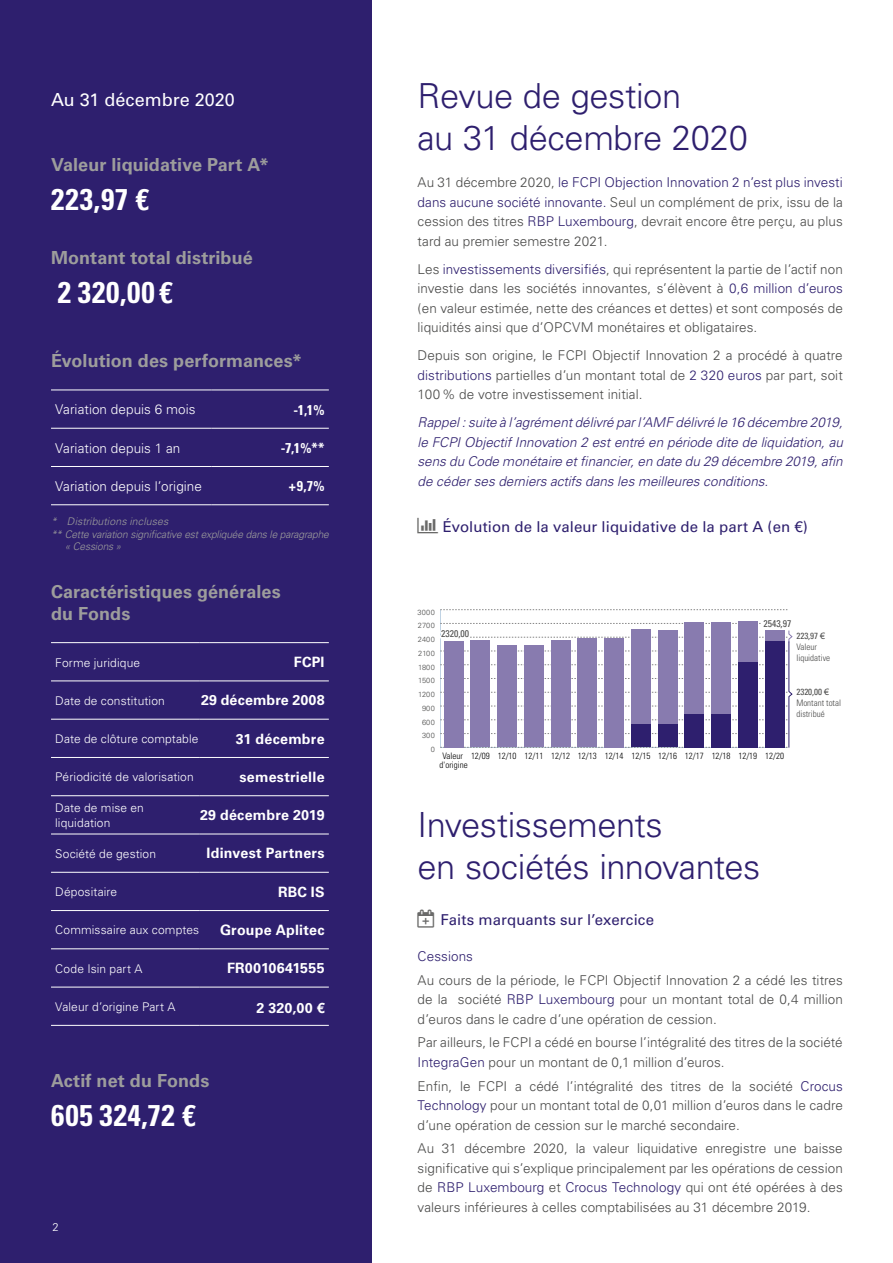
<style>
.page{position:relative;width:893px;height:1263px;background:#fff}
.page>*{position:absolute;margin:0;border:0;box-sizing:border-box;transform-origin:0 0}
.t1{font:300 34.5px/41.4px "Univers";letter-spacing:-.015em;color:#2e1f6e}
.t2{font:700 condensed 30px "Univers";letter-spacing:.035em;color:#fff}
.t3{font:700 18px/21.6px "Univers";letter-spacing:.005em;color:#9d9d9c}
.t4{font:18px "Univers";color:#fff}
.t5{font:15px "Univers";letter-spacing:.005em;color:#2e1f6e}
.t6{font:700 14.25px "Univers";letter-spacing:.015em;color:#fff}
.t7{font:700 condensed 14.25px "Univers";color:#fff}
.t8{font:300 13.5px/19.5px "Univers";letter-spacing:.005em;color:#4a4a49;text-align:justify}
.t9{font:italic 300 13.5px/19.5px "Univers";color:#2e1f6e;text-align:justify}
.t10{font:300 13.5px "Univers";letter-spacing:.005em;color:#fff}
.t11{font:300 13.5px "Univers";letter-spacing:.005em;color:#2e1f6e}
.t12{font:300 12px/14.4px "Univers";letter-spacing:.01em;color:#fff}
.t13{font:300 11.25px "Univers";color:#fff}
.t14{font:italic 300 10.5px "Univers";letter-spacing:-.01em;color:#9d9d9c}
.t15{font:italic 300 10.5px "Univers";letter-spacing:.01em;color:#9d9d9c}
.t16{font:condensed 9.75px "Univers";color:#4a4a49}
.t17{font:300 condensed 9px/9px "Univers";color:#000}
.t18{font:300 condensed 9px/10.6px "Univers";color:#4a4a49}
.t19{font:300 7.5px "Univers";letter-spacing:.02em;color:#4a4a49}
.s1{font-family:"Helvetica Neue"}
.s2{color:#2e1f6e}
.s3{font-weight:400}
.s4{font-family:"Arial";font-weight:400;font-stretch:normal}
.s5{color:#6a6a69}
</style>
<div class="page">
<svg style="left:440px;top:623px;width:321px;height:1px"></svg>
<svg style="left:440px;top:609px;width:348px;height:1px"></svg>
<div style="left:631px;top:629px;width:19px;height:95px;background:#887baf"></div>
<div style="left:685px;top:622px;width:19px;height:92px;background:#887baf"></div>
<div style="left:711px;top:623px;width:20px;height:91px;background:#887baf"></div>
<div style="left:738px;top:622px;width:19px;height:40px;background:#887baf"></div>
<svg style="left:440px;top:630px;width:353px;height:118px"></svg>
<div style="left:0;top:0;width:371px;height:1263px;background:#2e1f6e"></div>
<hr style="left:51px;top:390px;width:160px;height:1px;background:#fff">
<hr style="left:211px;top:390px;width:118px;height:1px;background:#fff">
<hr style="left:51px;top:428px;width:160px;height:1px;background:#fff">
<hr style="left:211px;top:428px;width:118px;height:1px;background:#fff">
<hr style="left:51px;top:466px;width:160px;height:1px;background:#fff">
<hr style="left:211px;top:466px;width:118px;height:1px;background:#fff">
<hr style="left:51px;top:504px;width:160px;height:1px;background:#fff">
<hr style="left:211px;top:504px;width:118px;height:1px;background:#fff">
<hr style="left:51px;top:642px;width:149px;height:1px;background:#fff">
<hr style="left:200px;top:642px;width:129px;height:1px;background:#fff">
<hr style="left:51px;top:680px;width:149px;height:1px;background:#fff">
<hr style="left:200px;top:680px;width:129px;height:1px;background:#fff">
<hr style="left:51px;top:719px;width:149px;height:1px;background:#fff">
<hr style="left:200px;top:719px;width:129px;height:1px;background:#fff">
<hr style="left:51px;top:757px;width:149px;height:1px;background:#fff">
<hr style="left:200px;top:757px;width:129px;height:1px;background:#fff">
<hr style="left:51px;top:795px;width:149px;height:1px;background:#fff">
<hr style="left:200px;top:795px;width:129px;height:1px;background:#fff">
<hr style="left:51px;top:834px;width:149px;height:1px;background:#fff">
<hr style="left:200px;top:834px;width:129px;height:1px;background:#fff">
<hr style="left:51px;top:872px;width:149px;height:1px;background:#fff">
<hr style="left:200px;top:872px;width:129px;height:1px;background:#fff">
<hr style="left:51px;top:910px;width:149px;height:1px;background:#fff">
<hr style="left:200px;top:910px;width:129px;height:1px;background:#fff">
<hr style="left:51px;top:948px;width:149px;height:1px;background:#fff">
<hr style="left:200px;top:948px;width:129px;height:1px;background:#fff">
<hr style="left:51px;top:987px;width:149px;height:1px;background:#fff">
<hr style="left:200px;top:987px;width:129px;height:1px;background:#fff">
<hr style="left:51px;top:1025px;width:149px;height:1px;background:#fff">
<hr style="left:200px;top:1025px;width:129px;height:1px;background:#fff">
<h3 class="t4" style="left:51px;top:89px;width:185px">Au 31 décembre 2020</h3>
<h3 class="t3" style="left:51px;top:154px;width:220px">Valeur liquidative Part A*</h3>
<h2 class="t2" style="left:51px;top:181px;width:100px">223,97 <span class="s1">€</span></h2>
<h3 class="t3" style="left:51px;top:247px;width:203px">Montant total distribué</h3>
<h2 class="t2" style="left:58px;top:274px;width:117px">2 320,00<span class="s1">€</span></h2>
<h3 class="t3" style="left:51px;top:350px;width:253px">Évolution des performances*</h3>
<p class="t10" style="left:55px;top:401px;width:142px">Variation depuis 6 mois</p>
<p class="t7" style="left:293px;top:401px;width:33px">-1,1%</p>
<p class="t10" style="left:55px;top:440px;width:127px">Variation depuis 1 an</p>
<p class="t7" style="left:281px;top:439px;width:45px">-7,1%**</p>
<p class="t10" style="left:55px;top:478px;width:148px">Variation depuis l’origine</p>
<p class="t7" style="left:289px;top:477px;width:37px">+9,7%</p>
<p class="t15" style="left:51px;top:515px;width:119px">* Distributions incluses</p>
<p class="t14" style="left:51px;top:528px;width:279px">** Cette variation significative est expliquée dans le paragraphe</p>
<p class="t14" style="left:65px;top:540px;width:58px">« Cessions »</p>
<h3 class="t3" style="left:51px;top:581px;width:231px">Caractéristiques générales du Fonds</h3>
<p class="t12" style="left:55px;top:655px;width:86px">Forme juridique</p>
<p class="t6" style="left:294px;top:654px;width:32px">FCPI</p>
<p class="t12" style="left:55px;top:693px;width:111px">Date de constitution</p>
<p class="t6" style="left:201px;top:692px;width:125px">29 décembre 2008</p>
<p class="t12" style="left:55px;top:732px;width:145px">Date de clôture comptable</p>
<p class="t6" style="left:236px;top:730px;width:90px">31 décembre</p>
<p class="t12" style="left:55px;top:770px;width:140px">Périodicité de valorisation</p>
<p class="t6" style="left:240px;top:768px;width:87px">semestrielle</p>
<p class="t12" style="left:55px;top:801px;width:90px">Date de mise en liquidation</p>
<p class="t6" style="left:200px;top:807px;width:126px">29 décembre 2019</p>
<p class="t12" style="left:55px;top:846px;width:102px">Société de gestion</p>
<p class="t6" style="left:207px;top:845px;width:120px">Idinvest Partners</p>
<p class="t12" style="left:55px;top:885px;width:63px">Dépositaire</p>
<p class="t6" style="left:278px;top:883px;width:48px">RBC IS</p>
<p class="t12" style="left:55px;top:923px;width:145px">Commissaire aux comptes</p>
<p class="t6" style="left:220px;top:922px;width:106px">Groupe Aplitec</p>
<p class="t12" style="left:55px;top:961px;width:89px">Code Isin part A</p>
<p class="t6" style="left:227px;top:960px;width:99px">FR0010641555</p>
<p class="t12" style="left:55px;top:999px;width:122px">Valeur d’origine Part A</p>
<p class="t6" style="left:257px;top:1000px;width:69px">2 320,00 <span class="s1">€</span></p>
<h3 class="t3" style="left:51px;top:1070px;width:160px">Actif net du Fonds</h3>
<h2 class="t2" style="left:51px;top:1097px;width:146px">605 324,72 <span class="s1">€</span></h2>
<p class="t13" style="left:53px;top:1220px;width:8px">2</p>
<h1 class="t1" style="left:418px;top:75px;width:332px">Revue de gestion<br>au 31 décembre 2020</h1>
<p class="t8" style="left:418px;top:173px;width:427px">Au 31 décembre 2020, <span class="s2">le FCPI Objection Innovation 2 n’est plus investi dans aucune société innovante.</span> Seul un complément de prix, issu de la cession des titres <span class="s2">RBP Luxembourg</span>, devrait encore être perçu, au plus tard au premier semestre 2021.</p>
<p class="t8" style="left:418px;top:259px;width:427px">Les <span class="s2">investissements diversifiés</span>, qui représentent la partie de l’actif non investie dans les sociétés innovantes, s’élèvent à <span class="s2">0,6 million d’euros </span>(en valeur estimée, nette des créances et dettes) et sont composés de liquidités ainsi que d’OPCVM monétaires et obligataires.</p>
<p class="t8" style="left:418px;top:345px;width:427px">Depuis son origine, le FCPI Objectif Innovation 2 a procédé à quatre <span class="s2">distributions</span> partielles d’un montant total de <span class="s2">2 320 euros</span> par part, soit 100% de votre investissement initial.</p>
<p class="t9" style="left:418px;top:412px;width:427px">Rappel : suite à l’agrément délivré par l’AMF délivré le 16 décembre 2019, le FCPI Objectif Innovation 2 est entré en période dite de liquidation, au sens du Code monétaire et financier, en date du 29 décembre 2019, afin de céder ses derniers actifs dans les meilleures conditions.</p>
<p class="t5" style="left:443px;top:517px;width:367px">Évolution de la valeur liquidative de la part A (en <span class="s1">€</span>)</p>
<p class="t19" style="left:418px;top:607px;width:19px">3000</p>
<p class="t19" style="left:418px;top:621px;width:19px">2700</p>
<p class="t16" style="left:441px;top:627px;width:29px">2320,00</p>
<p class="t19" style="left:418px;top:635px;width:19px">2400</p>
<p class="t19" style="left:418px;top:649px;width:18px">2100</p>
<p class="t19" style="left:418px;top:662px;width:18px">1800</p>
<p class="t19" style="left:418px;top:676px;width:18px">1500</p>
<p class="t19" style="left:418px;top:690px;width:18px">1200</p>
<p class="t19" style="left:422px;top:704px;width:14px">900</p>
<p class="t19" style="left:422px;top:717px;width:14px">600</p>
<p class="t19" style="left:422px;top:731px;width:14px">300</p>
<p class="t16" style="left:763px;top:617px;width:29px">2543,97</p>
<p class="t18" style="left:796px;top:631px;width:35px"><span class="s3">223,97</span> <span class="s4">€<br></span>Valeur liquidative</p>
<p class="t18" style="left:796px;top:687px;width:46px"><span class="s3">2320,00</span> <span class="s4">€<br></span>Montant total distribué</p>
<p class="t19" style="left:431px;top:745px;width:6px">0</p>
<p class="t17" style="left:440px;top:751px;width:346px;text-indent:3px">Valeur 12/09 12/10 12/11 12/12 12/13 12/14 12/15 12/16 12/17 12/18 12/19 12/20 d'origine</p>
<h1 class="t1" style="left:418px;top:804px;width:344px">Investissements<br>en sociétés innovantes</h1>
<p class="t5" style="left:418px;top:911px;width:238px"><span class="s5">❑</span> Faits marquants sur l’exercice</p>
<p class="t11" style="left:418px;top:948px;width:57px">Cessions</p>
<p class="t8" style="left:418px;top:970px;width:427px">Au cours de la période, le FCPI Objectif Innovation 2 a cédé les titres de la société <span class="s2">RBP Luxembourg</span> pour un montant total de 0,4 million d’euros dans le cadre d’une opération de cession.</p>
<p class="t8" style="left:418px;top:1033px;width:427px">Par ailleurs, le FCPI a cédé en bourse l’intégralité des titres de la société<br><span class="s2">IntegraGen</span> pour un montant de 0,1 million d’euros.</p>
<p class="t8" style="left:418px;top:1076px;width:427px">Enfin, le FCPI a cédé l’intégralité des titres de la société <span class="s2">Crocus Technology</span> pour un montant total de 0,01 million d’euros dans le cadre d’une opération de cession sur le marché secondaire.</p>
<p class="t8" style="left:418px;top:1139px;width:427px">Au 31 décembre 2020, la valeur liquidative enregistre une baisse significative qui s’explique principalement par les opérations de cession de <span class="s2">RBP Luxembourg</span> et <span class="s2">Crocus Technology</span> qui ont été opérées à des valeurs inférieures à celles comptabilisées au 31 décembre 2019.</p>
</div>
